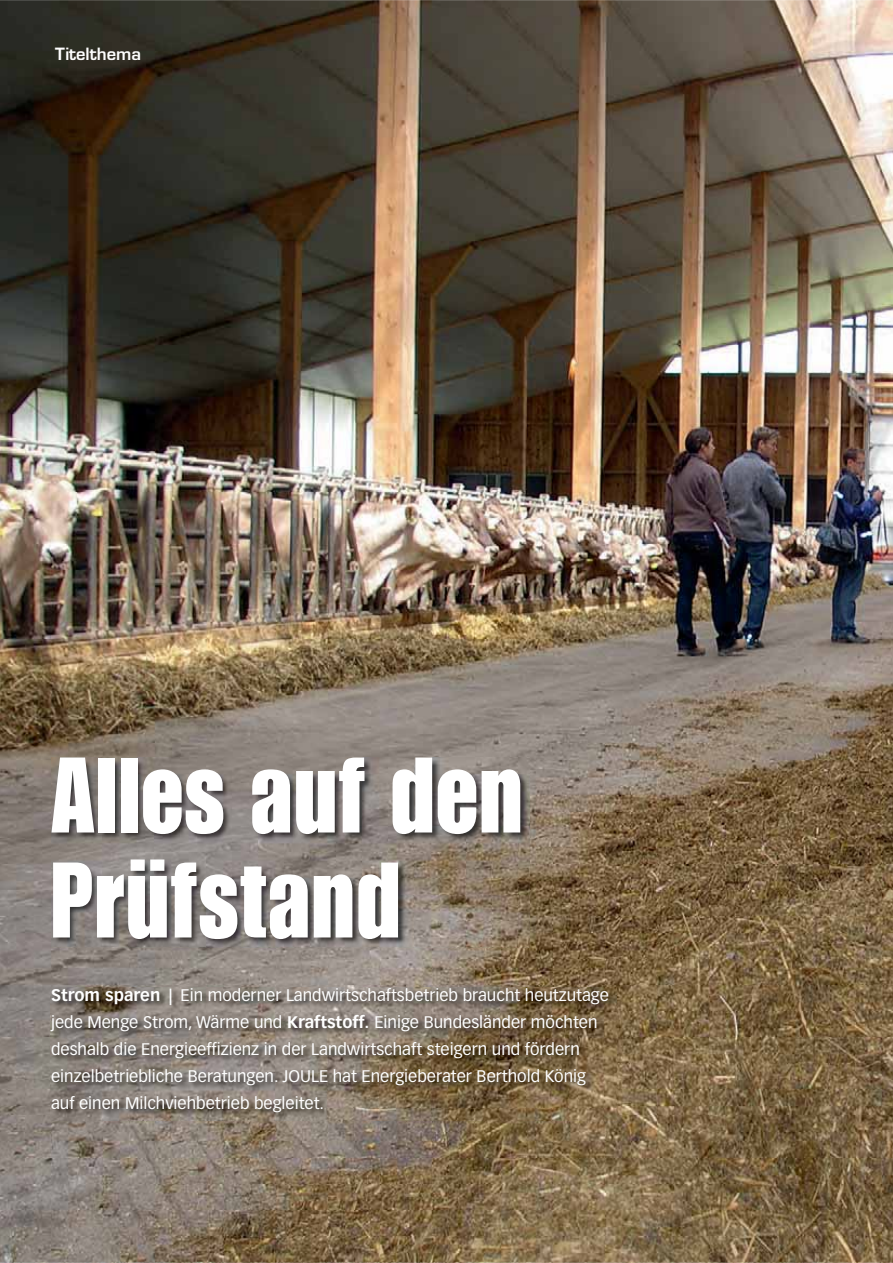
<style>
.page{position:relative;width:893px;height:1263px;background:#fff}
.page>*{position:absolute;margin:0;border:0;box-sizing:border-box;transform-origin:0 0}
.t1{font:105px/105px "Impact LT Std";letter-spacing:.015em;color:#fff;scale:.9 1}
.t2{font:16.5px/27px "Vectora LT Std";color:#fff}
.t3{font:600 16.5px "Eurostile LT Std";color:#fff}
.s1{font-weight:700}
</style>
<div class="page">
<img style="left:0;top:0;width:893px;height:1263px">
<img style="left:51px;top:758px;width:478px;height:190px">
<img style="left:51px;top:987px;width:566px;height:133px">
<p class="t3" style="left:55px;top:45px;width:87px">Titelthema</p>
<h1 class="t1" style="left:51px;top:744px;width:526px">Alles auf den<br>Prüfstand</h1>
<p class="t2" style="left:51px;top:982px;width:559px"><span class="s1">Strom sparen |</span> Ein moderner Landwirtschaftsbetrieb braucht heutzutage jede Menge Strom, Wärme und <span class="s1">Kraftstoff.</span> Einige Bundesländer möchten deshalb die Energieeffizienz in der Landwirtschaft steigern und fördern einzelbetriebliche Beratungen. JOULE hat Energieberater Berthold König auf einen Milchviehbetrieb begleitet.</p>
</div>
